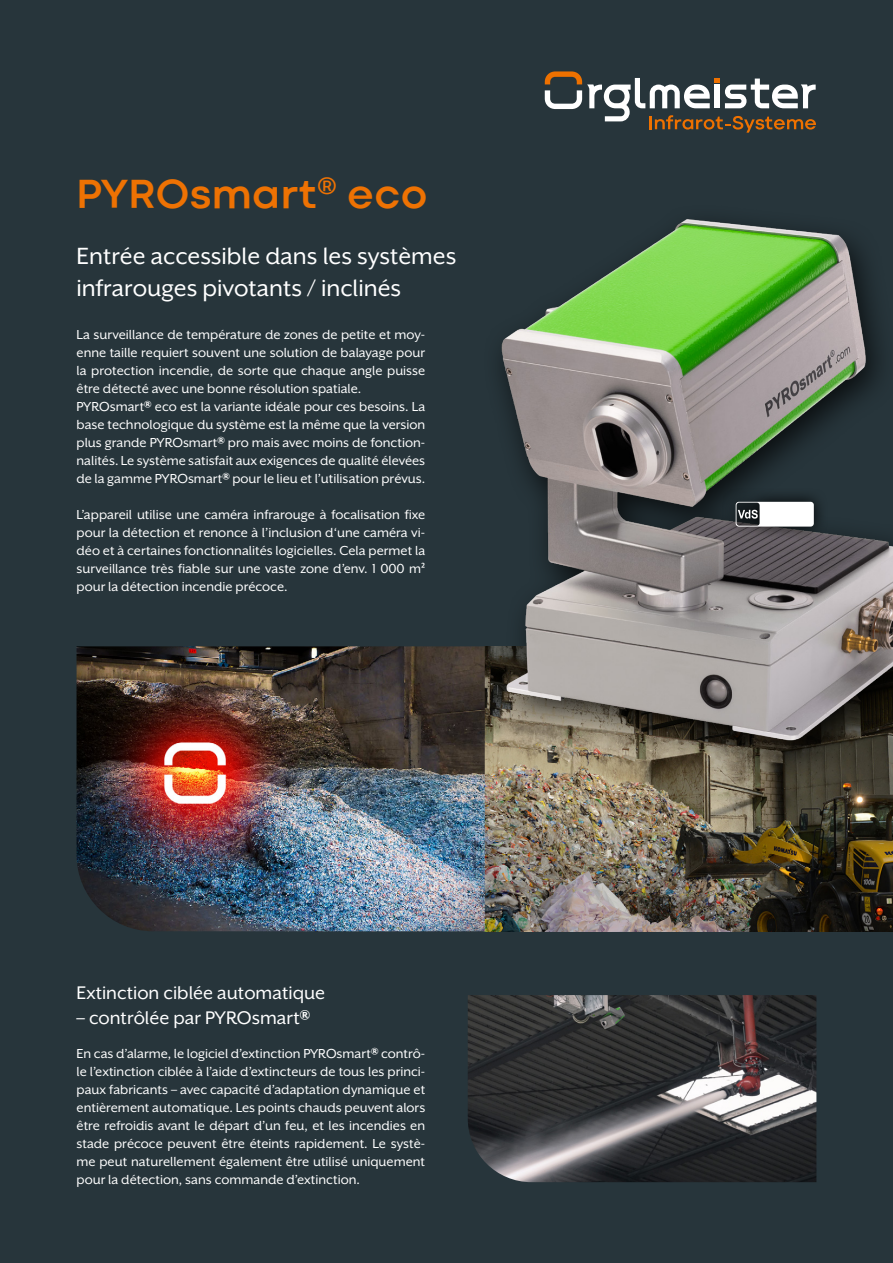
<style>
.page{position:relative;width:893px;height:1263px;background:#27353b}
.page>*{position:absolute;margin:0;border:0;box-sizing:border-box;transform-origin:0 0}
.t1{font:700 42px "Codec Cold";color:#ee7203}
.t2{font:27px/32.4px "Mr Eaves XL San OT";color:#fff}
.t3{font:21px "Mr Eaves XL San OT";color:#fff}
.t4{font:15px/18px "Mr Eaves XL San OT";color:#fff;text-align:justify}
.s1{font-weight:700}
</style>
<div class="page">
<svg style="left:545px;top:71px;width:271px;height:62px"></svg>
<img style="left:77px;top:646px;width:816px;height:285px">
<img style="left:468px;top:995px;width:348px;height:187px">
<div style="left:482px;top:203px;width:411px;height:575px;background:#000;opacity:.75"></div>
<img style="left:493px;top:203px;width:400px;height:554px">
<svg style="left:721px;top:487px;width:107px;height:54px"></svg>
<svg style="left:736px;top:502px;width:78px;height:25px"></svg>
<div style="left:761px;top:505px;width:50px;height:19px;background:#fff"></div>
<p class="t1" style="left:77px;top:170px;width:353px">PYROsmart<sup>®</sup> eco</p>
<p class="t2" style="left:77px;top:240px;width:381px">Entrée accessible dans les systèmes infrarouges pivotants / inclinés</p>
<p class="t4" style="left:77px;top:326px;width:350px">La surveillance de température de zones de petite et moy&shy;enne taille requiert souvent une solution de balayage pour la protection incendie, de sorte que chaque angle puisse être détecté avec une bonne résolution spatiale.</p>
<p class="t4" style="left:77px;top:398px;width:350px">PYROsmart<span class="s1">®</span> eco est la variante idéale pour ces besoins. La base technologique du système est la même que la version plus grande PYROsmart<span class="s1">®</span> pro mais avec moins de fonction&shy;nalités. Le système satisfait aux exigences de qualité élevées de la gamme PYROsmart<span class="s1">®</span> pour le lieu et l’utilisation prévus.</p>
<p class="t4" style="left:77px;top:506px;width:350px">L’appareil utilise une caméra infrarouge à focalisation fixe pour la détection et renonce à l’inclusion d‘une caméra vi&shy;déo et à certaines fonctionnalités logicielles. Cela permet la surveillance très fiable sur une vaste zone d’env. 1 000 m² pour la détection incendie précoce.</p>
<p class="t3" style="left:77px;top:982px;width:250px">Extinction ciblée automatique</p>
<p class="t3" style="left:77px;top:1007px;width:235px">– contrôlée par PYROsmart<span class="s1">®</span></p>
<p class="t4" style="left:77px;top:1044px;width:350px">En cas d’alarme, le logiciel d’extinction PYROsmart<span class="s1">®</span> contrô&shy;le l’extinction ciblée à l’aide d’extincteurs de tous les princi&shy;paux fabricants – avec capacité d’adaptation dynamique et entièrement automatique. Les points chauds peuvent alors être refroidis avant le départ d’un feu, et les incendies en stade précoce peuvent être éteints rapidement. Le systè&shy;me peut naturellement également être utilisé uniquement pour la détection, sans commande d’extinction.</p>
</div>
